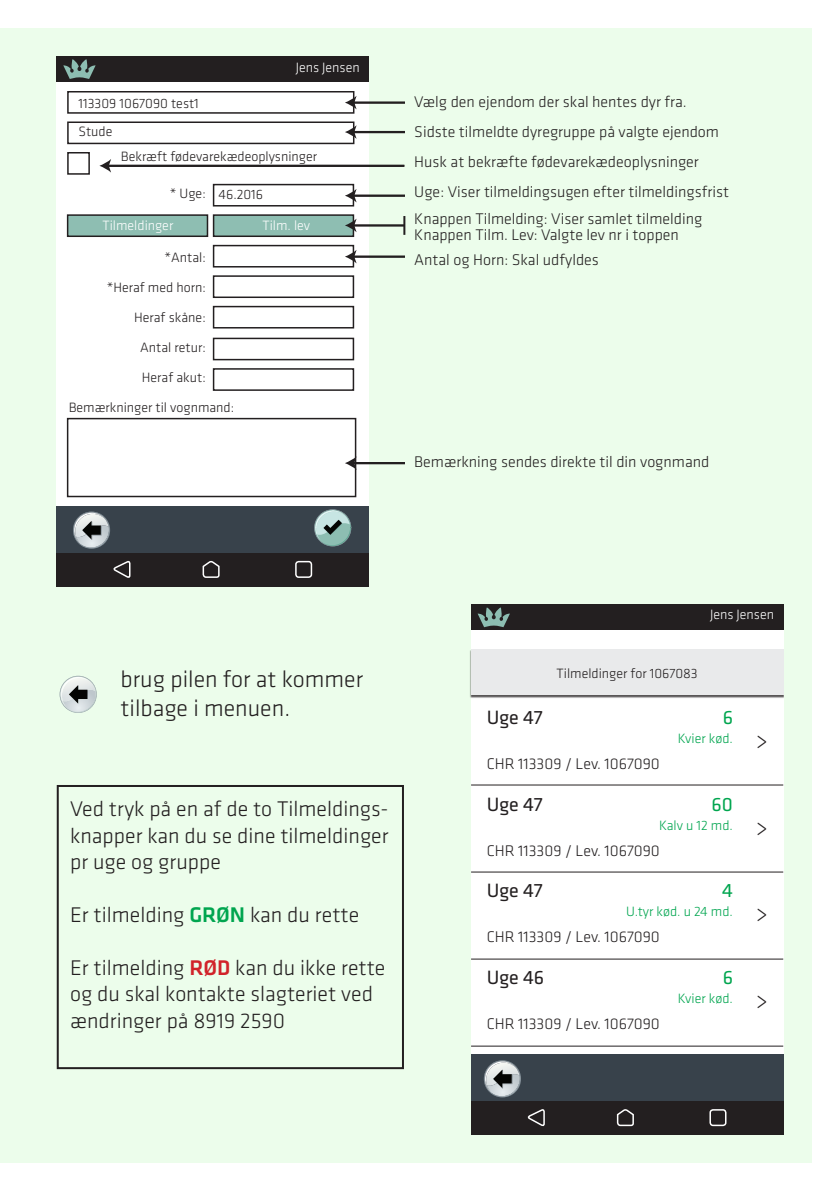
<style>
.page{position:relative;width:840px;height:1191px;background:#fff}
.page>*{position:absolute;margin:0;border:0;box-sizing:border-box;transform-origin:0 0}
.t1{font:300 25px "Klavika";color:#231f20;scale:.8 1}
.t2{font:300 24px/28.8px "Klavika";color:#231f20}
.t3{font:300 22px/26.4px "Klavika";color:#231f20;text-align:justify}
.t4{font:20px "Klavika";color:#231f20}
.t5{font:20px "Klavika";color:#00a54f}
.t6{font:300 16px "Klavika";color:#231f20}
.t7{font:300 14px "Klavika";color:#231f20}
.t8{font:300 14px "Klavika";color:#00a54f}
.t9{font:300 14px "Klavika";color:#fff}
.s1{font-weight:500;color:#00a54f}
.s2{font-weight:500;color:#d1232a}
</style>
<div class="page">
<div style="left:0;top:28px;width:811px;height:1134px;background:#ecfdeb"></div>
<div style="left:57px;top:785px;width:347px;height:284px;border:2px solid #231f20"></div>
<div style="left:57px;top:56px;width:312px;height:531px;background:#fff"></div>
<div style="left:57px;top:56px;width:312px;height:26px;background:#231f20"></div>
<div style="left:57px;top:551px;width:312px;height:36px;background:#231f20"></div>
<div style="left:57px;top:506px;width:312px;height:46px;background:#38424b"></div>
<svg style="left:63px;top:59px;width:33px;height:20px"></svg>
<svg style="left:202px;top:560px;width:18px;height:18px"></svg>
<svg style="left:113px;top:561px;width:18px;height:17px"></svg>
<div style="left:295px;top:561px;width:17px;height:17px;border:2px solid #fff;border-radius:3px"></div>
<div style="left:67px;top:91px;width:287px;height:23px;border:2px solid #231f20"></div>
<div style="left:67px;top:121px;width:287px;height:23px;border:2px solid #231f20"></div>
<div style="left:67px;top:152px;width:23px;height:23px;border:2px solid #231f20"></div>
<div style="left:213px;top:184px;width:141px;height:22px;border:2px solid #231f20"></div>
<div style="left:213px;top:215px;width:140px;height:21px;background:#8ebeb2"></div>
<div style="left:213px;top:214px;width:141px;height:23px;border:2px solid #231f20"></div>
<div style="left:213px;top:245px;width:141px;height:22px;border:2px solid #231f20"></div>
<div style="left:213px;top:275px;width:141px;height:23px;border:2px solid #231f20"></div>
<div style="left:213px;top:306px;width:141px;height:22px;border:2px solid #231f20"></div>
<div style="left:213px;top:338px;width:141px;height:22px;border:2px solid #231f20"></div>
<div style="left:213px;top:368px;width:141px;height:23px;border:2px solid #231f20"></div>
<div style="left:67px;top:418px;width:289px;height:79px;border:2px solid #231f20"></div>
<div style="left:68px;top:215px;width:139px;height:21px;background:#8ebeb2"></div>
<div style="left:67px;top:214px;width:141px;height:23px;border:2px solid #231f20"></div>
<svg style="left:99px;top:159px;width:12px;height:14px"></svg>
<hr style="left:108px;top:165px;width:296px;height:2px;background:#231f20">
<svg style="left:345px;top:96px;width:11px;height:13px"></svg>
<hr style="left:353px;top:101px;width:51px;height:3px;background:#231f20">
<svg style="left:345px;top:125px;width:11px;height:14px"></svg>
<hr style="left:353px;top:131px;width:51px;height:2px;background:#231f20">
<svg style="left:345px;top:189px;width:11px;height:13px"></svg>
<hr style="left:353px;top:194px;width:51px;height:3px;background:#231f20">
<svg style="left:345px;top:219px;width:11px;height:13px"></svg>
<hr style="left:353px;top:224px;width:51px;height:3px;background:#231f20">
<svg style="left:403px;top:216px;width:2px;height:19px"></svg>
<svg style="left:345px;top:250px;width:11px;height:13px"></svg>
<hr style="left:353px;top:255px;width:51px;height:3px;background:#231f20">
<svg style="left:345px;top:456px;width:11px;height:14px"></svg>
<hr style="left:353px;top:462px;width:51px;height:2px;background:#231f20">
<div style="left:471px;top:604px;width:311px;height:531px;background:#fff"></div>
<div style="left:471px;top:604px;width:311px;height:26px;background:#231f20"></div>
<div style="left:471px;top:1099px;width:311px;height:36px;background:#231f20"></div>
<div style="left:471px;top:1054px;width:311px;height:46px;background:#38424b"></div>
<svg style="left:477px;top:607px;width:32px;height:20px"></svg>
<svg style="left:616px;top:1109px;width:18px;height:17px"></svg>
<svg style="left:527px;top:1109px;width:18px;height:18px"></svg>
<div style="left:709px;top:1109px;width:17px;height:17px;border:2px solid #fff;border-radius:3px"></div>
<svg style="left:73px;top:511px;width:37px;height:38px"></svg>
<svg style="left:314px;top:509px;width:37px;height:37px"></svg>
<svg style="left:483px;top:1060px;width:37px;height:37px"></svg>
<svg style="left:60px;top:676px;width:37px;height:37px"></svg>
<div style="left:469px;top:650px;width:314px;height:48px;background:#231f20;opacity:.75"></div>
<div style="left:471px;top:649px;width:311px;height:46px;background:#e9eaeb"></div>
<hr style="left:471px;top:784px;width:311px;height:1px;background:#231f20">
<hr style="left:471px;top:871px;width:311px;height:1px;background:#231f20">
<hr style="left:471px;top:958px;width:311px;height:1px;background:#231f20">
<hr style="left:471px;top:1045px;width:311px;height:1px;background:#231f20">
<p class="t7" style="left:79px;top:95px;width:122px">113309 1067090 test1</p>
<p class="t7" style="left:79px;top:123px;width:35px">Stude</p>
<p class="t9" style="left:296px;top:59px;width:65px">Jens Jensen</p>
<p class="t7" style="left:121px;top:148px;width:197px">Bekræft fødevarekædeoplysninger</p>
<p class="t7" style="left:170px;top:185px;width:37px">* Uge:</p>
<p class="t7" style="left:218px;top:186px;width:46px">46.2016</p>
<p class="t9" style="left:102px;top:217px;width:72px">Tilmeldinger</p>
<p class="t9" style="left:262px;top:217px;width:49px">Tilm. lev</p>
<p class="t7" style="left:164px;top:249px;width:43px">*Antal:</p>
<p class="t7" style="left:107px;top:279px;width:100px">*Heraf med horn:</p>
<p class="t7" style="left:134px;top:309px;width:73px">Heraf skåne:</p>
<p class="t7" style="left:140px;top:339px;width:67px">Antal retur:</p>
<p class="t7" style="left:142px;top:369px;width:65px">Heraf akut:</p>
<p class="t7" style="left:69px;top:399px;width:167px">Bemærkninger til vognmand:</p>
<p class="t6" style="left:414px;top:92px;width:274px">Vælg den ejendom der skal hentes dyr fra.</p>
<p class="t6" style="left:414px;top:122px;width:306px">Sidste tilmeldte dyregruppe på valgte ejendom</p>
<p class="t6" style="left:414px;top:152px;width:286px">Husk at bekræfte fødevarekædeoplysninger</p>
<p class="t6" style="left:414px;top:182px;width:316px">Uge: Viser tilmeldingsugen efter tilmeldingsfrist</p>
<p class="t6" style="left:414px;top:209px;width:289px">Knappen Tilmelding: Viser samlet tilmelding</p>
<p class="t6" style="left:414px;top:225px;width:266px">Knappen Tilm. Lev: Valgte lev nr i toppen</p>
<p class="t6" style="left:414px;top:250px;width:186px">Antal og Horn: Skal udfyldes</p>
<p class="t6" style="left:414px;top:452px;width:296px">Bemærkning sendes direkte til din vognmand</p>
<p class="t2" style="left:120px;top:664px;width:244px">brug pilen for at kommer tilbage i menuen.</p>
<p class="t3" style="left:70px;top:795px;width:320px">Ved tryk på en af de to Tilmeldings&shy;knapper kan du se dine tilmeldinger pr uge og gruppe</p>
<p class="t3" style="left:70px;top:901px;width:290px">Er tilmelding <span class="s1">GRØN</span> kan du rette</p>
<p class="t3" style="left:70px;top:954px;width:316px;text-align:left">Er tilmelding <span class="s2">RØD</span> kan du ikke rette og du skal kontakte slagteriet ved ændringer på 8919 2590</p>
<p class="t9" style="left:709px;top:606px;width:65px">Jens Jensen</p>
<p class="t7" style="left:556px;top:664px;width:143px">Tilmeldinger for 1067083</p>
<p class="t4" style="left:486px;top:704px;width:57px">Uge 47</p>
<p class="t5" style="left:722px;top:704px;width:12px">6</p>
<p class="t8" style="left:677px;top:730px;width:57px">Kvier kød.</p>
<p class="t6" style="left:486px;top:754px;width:174px">CHR 113309 / Lev. 1067090</p>
<p class="t4" style="left:486px;top:791px;width:57px">Uge 47</p>
<p class="t5" style="left:711px;top:791px;width:23px">60</p>
<p class="t8" style="left:658px;top:817px;width:75px">Kalv u 12 md.</p>
<p class="t6" style="left:486px;top:841px;width:174px">CHR 113309 / Lev. 1067090</p>
<p class="t4" style="left:486px;top:877px;width:57px">Uge 47</p>
<p class="t5" style="left:721px;top:877px;width:12px">4</p>
<p class="t8" style="left:626px;top:902px;width:108px">U.tyr kød. u 24 md.</p>
<p class="t6" style="left:486px;top:927px;width:174px">CHR 113309 / Lev. 1067090</p>
<p class="t4" style="left:486px;top:964px;width:59px">Uge 46</p>
<p class="t5" style="left:722px;top:964px;width:12px">6</p>
<p class="t8" style="left:677px;top:990px;width:57px">Kvier kød.</p>
<p class="t6" style="left:486px;top:1014px;width:174px">CHR 113309 / Lev. 1067090</p>
<p class="t1" style="left:755px;top:724px;width:15px">&gt;</p>
<p class="t1" style="left:755px;top:812px;width:15px">&gt;</p>
<p class="t1" style="left:755px;top:897px;width:15px">&gt;</p>
<p class="t1" style="left:755px;top:984px;width:15px">&gt;</p>
</div>
